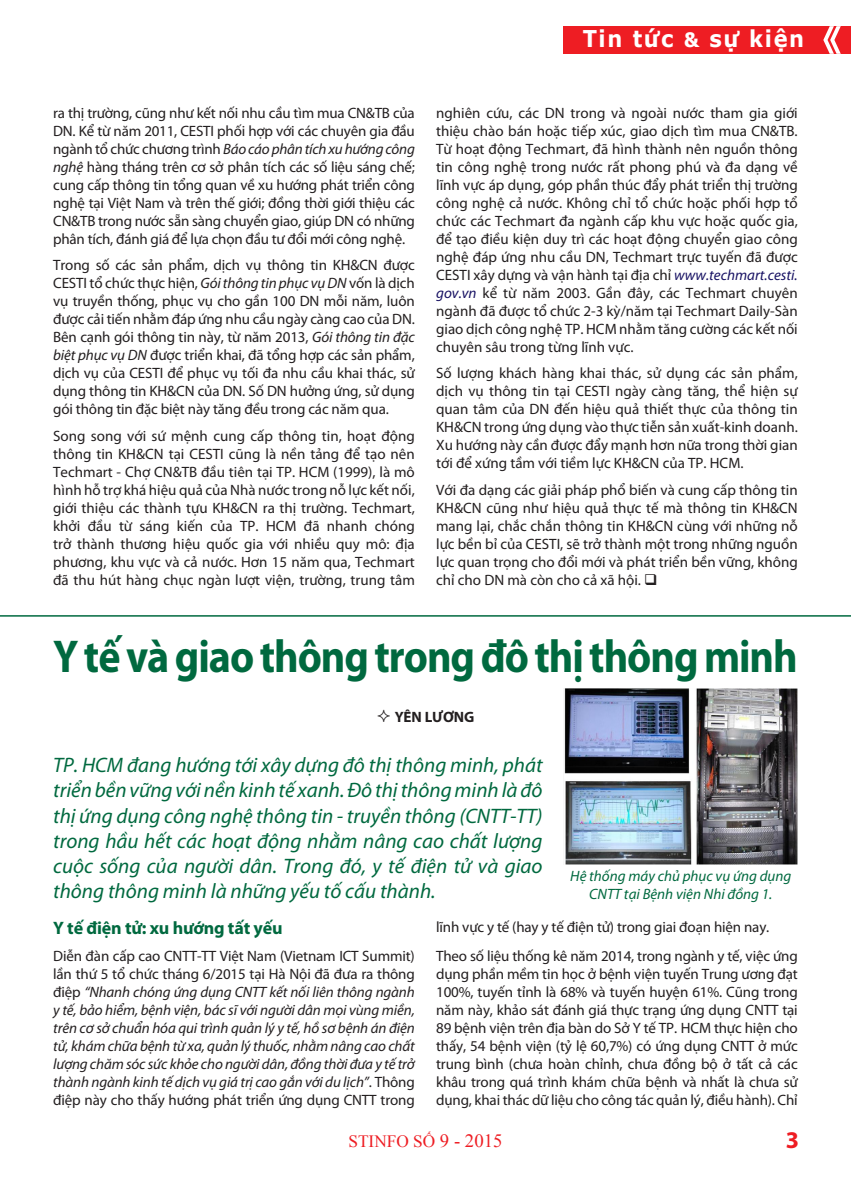
<style>
.page{position:relative;width:851px;height:1191px;background:#fff}
.page>*{position:absolute;margin:0;border:0;box-sizing:border-box;transform-origin:0 0}
.t1{font:700 46.2px "Myriad Pro";letter-spacing:-.025em;color:#00693f;scale:.91 1}
.t2{font:700 24px "Myriad Pro";color:#ee1d23}
.t3{font:700 23.1px "Verdana";letter-spacing:.075em;color:#fff;scale:.91 1}
.t4{font:italic 21px/25.2px "Myriad Pro";color:#00693f;text-align:justify}
.t5{font:700 18px "Myriad Pro";letter-spacing:-.01em;color:#00693f}
.t6{font:17.25px "Times New Roman";color:#ee1d23}
.t7{font:15px/18px "Myriad Pro";color:#231f20;text-align:justify}
.t8{font:italic 15px/18px "Myriad Pro";letter-spacing:-.01em;color:#231f20;text-align:justify}
.t9{font:italic 15px/18px "Myriad Pro";color:#00693f;text-align:center}
.Tacgia{font:700 15px "Myriad Pro";color:#231f20}
.s1{font-size:19.8px}
.s2{font-style:italic}
.s3{font-style:italic;color:#191364}
.s4{font-style:normal}
.s5{font-size:18.75px}
</style>
<div class="page">
<div style="left:563px;top:26px;width:287px;height:28px;background:#ee1d23"></div>
<svg style="left:823px;top:26px;width:17px;height:28px"></svg>
<img style="left:564px;top:688px;width:233px;height:176px">
<hr style="left:0;top:615px;width:850px;height:1px;background:#00693f">
<h3 class="t3" style="left:582px;top:24px;width:245px">Tin tức <span class="s1">&amp;</span> sự kiện</h3>
<p class="t7" style="left:53px;top:103px;width:363px">ra thị trường, cũng như kết nối nhu cầu tìm mua CN&amp;TB của DN. Kể từ năm 2011, CESTI phối hợp với các chuyên gia đầu ngành tổ chức chương trình <span class="s2">Báo cáo phân tích xu hướng công nghệ</span> hàng tháng trên cơ sở phân tích các số liệu sáng chế; cung cấp thông tin tổng quan về xu hướng phát triển công nghệ tại Việt Nam và trên thế giới; đồng thời giới thiệu các CN&amp;TB trong nước sẵn sàng chuyển giao, giúp DN có những phân tích, đánh giá để lựa chọn đầu tư đổi mới công nghệ.</p>
<p class="t7" style="left:53px;top:256px;width:363px">Trong số các sản phẩm, dịch vụ thông tin KH&amp;CN được CESTI tổ chức thực hiện, <span class="s2">Gói thông tin phục vụ DN</span> vốn là dịch vụ truyền thống, phục vụ cho gần 100 DN mỗi năm, luôn được cải tiến nhằm đáp ứng nhu cầu ngày càng cao của DN.<br>Bên cạnh gói thông tin này, từ năm 2013, <span class="s2">Gói thông tin đặc biệt phục vụ DN</span> được triển khai, đã tổng hợp các sản phẩm, dịch vụ của CESTI để phục vụ tối đa nhu cầu khai thác, sử dụng thông tin KH&amp;CN của DN. Số DN hưởng ứng, sử dụng gói thông tin đặc biệt này tăng đều trong các năm qua.</p>
<p class="t7" style="left:53px;top:426px;width:363px">Song song với sứ mệnh cung cấp thông tin, hoạt động thông tin KH&amp;CN tại CESTI cũng là nền tảng để tạo nên Techmart - Chợ CN&amp;TB đầu tiên tại TP. HCM (1999), là mô hình hỗ trợ khá hiệu quả của Nhà nước trong nỗ lực kết nối, giới thiệu các thành tựu KH&amp;CN ra thị trường. Techmart, khởi đầu từ sáng kiến của TP. HCM đã nhanh chóng trở thành thương hiệu quốc gia với nhiều quy mô: địa phương, khu vực và cả nước. Hơn 15 năm qua, Techmart đã thu hút hàng chục ngàn lượt viện, trường, trung tâm</p>
<p class="t7" style="left:436px;top:103px;width:363px">nghiên cứu, các DN trong và ngoài nước tham gia giới thiệu chào bán hoặc tiếp xúc, giao dịch tìm mua CN&amp;TB.<br>Từ hoạt động Techmart, đã hình thành nên nguồn thông tin công nghệ trong nước rất phong phú và đa dạng về lĩnh vực áp dụng, góp phần thúc đẩy phát triển thị trường công nghệ cả nước. Không chỉ tổ chức hoặc phối hợp tổ chức các Techmart đa ngành cấp khu vực hoặc quốc gia, để tạo điều kiện duy trì các hoạt động chuyển giao công nghệ đáp ứng nhu cầu DN, Techmart trực tuyến đã được CESTI xây dựng và vận hành tại địa chỉ <span class="s3">www.techmart.cesti. gov.vn</span> kể từ năm 2003. Gần đây, các Techmart chuyên ngành đã được tổ chức 2-3 kỳ/năm tại Techmart Daily-Sàn giao dịch công nghệ TP. HCM nhằm tăng cường các kết nối chuyên sâu trong từng lĩnh vực.</p>
<p class="t7" style="left:436px;top:364px;width:363px">Số lượng khách hàng khai thác, sử dụng các sản phẩm, dịch vụ thông tin tại CESTI ngày càng tăng, thể hiện sự quan tâm của DN đến hiệu quả thiết thực của thông tin KH&amp;CN trong ứng dụng vào thực tiễn sản xuất-kinh doanh.<br>Xu hướng này cần được đẩy mạnh hơn nữa trong thời gian tới để xứng tầm với tiềm lực KH&amp;CN của TP. HCM.</p>
<p class="t7" style="left:436px;top:480px;width:363px">Với đa dạng các giải pháp phổ biến và cung cấp thông tin KH&amp;CN cũng như hiệu quả thực tế mà thông tin KH&amp;CN mang lại, chắc chắn thông tin KH&amp;CN cùng với những nỗ lực bền bỉ của CESTI, sẽ trở thành một trong những nguồn lực quan trọng cho đổi mới và phát triển bền vững, không chỉ cho DN mà còn cho cả xã hội. ❑</p>
<p class="t1" style="left:53px;top:626px;width:819px">Y tế và giao thông trong đô thị thông minh</p>
<p class="Tacgia" style="left:394px;top:707px;width:81px">YÊN LƯƠNG</p>
<p class="t4" style="left:53px;top:752px;width:491px">TP. HCM đang hướng tới xây dựng đô thị thông minh, phát triển bền vững với nền kinh tế xanh. Đô thị thông minh là đô thị ứng dụng công nghệ thông tin - truyền thông (CNTT-TT) trong hầu hết các hoạt động nhằm nâng cao chất lượng cuộc sống của người dân. Trong đó, y tế điện tử và giao thông thông minh là những yếu tố cấu thành.</p>
<p class="t9" style="left:570px;top:867px;width:222px">Hệ thống máy chủ phục vụ ứng dụng<br>CNTT tại Bệnh viện Nhi đồng 1.</p>
<p class="t5" style="left:53px;top:916px;width:231px">Y tế điện tử: xu hướng tất yếu</p>
<p class="t8" style="left:53px;top:946px;width:363px"><span class="s4">Diễn đàn cấp cao CNTT-TT Việt Nam (Vietnam ICT Summit) lần thứ 5 tổ chức tháng 6/2015 tại Hà Nội đã đưa ra thông điệp</span> “Nhanh chóng ứng dụng CNTT kết nối liên thông ngành y tế, bảo hiểm, bệnh viện, bác sĩ với người dân mọi vùng miền, trên cơ sở chuẩn hóa qui trình quản lý y tế, hồ sơ bệnh án điện tử, khám chữa bệnh từ xa, quản lý thuốc, nhằm nâng cao chất lượng chăm sóc sức khỏe cho người dân, đồng thời đưa y tế trở thành ngành kinh tế dịch vụ giá trị cao gắn với du lịch”<span class="s4">. Thông điệp này cho thấy hướng phát triển ứng dụng CNTT trong</span></p>
<p class="t7" style="left:436px;top:918px;width:335px">lĩnh vực y tế (hay y tế điện tử) trong giai đoạn hiện nay.</p>
<p class="t7" style="left:436px;top:946px;width:363px">Theo số liệu thống kê năm 2014, trong ngành y tế, việc ứng dụng phần mềm tin học ở bệnh viện tuyến Trung ương đạt 100%, tuyến tỉnh là 68% và tuyến huyện 61%. Cũng trong năm này, khảo sát đánh giá thực trạng ứng dụng CNTT tại 89 bệnh viện trên địa bàn do Sở Y tế TP. HCM thực hiện cho thấy, 54 bệnh viện (tỷ lệ 60,7%) có ứng dụng CNTT ở mức trung bình (chưa hoàn chỉnh, chưa đồng bộ ở tất cả các khâu trong quá trình khám chữa bệnh và nhất là chưa sử dụng, khai thác dữ liệu cho công tác quản lý, điều hành). Chỉ</p>
<p class="t6" style="left:348px;top:1130px;width:155px">STINFO SỐ <span class="s5">9 - 2015</span></p>
<p class="t2" style="left:785px;top:1124px;width:15px">3</p>
</div>
